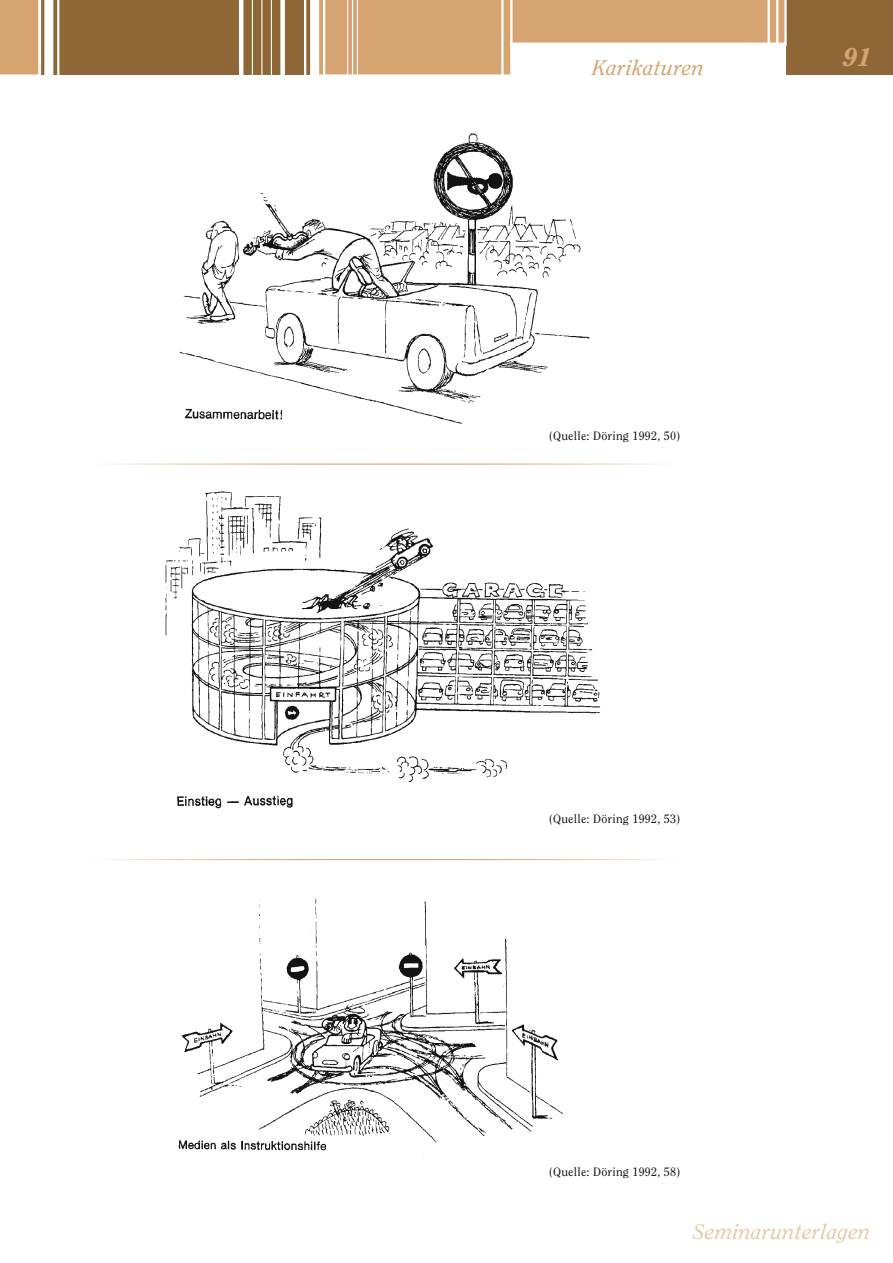
<style>
.page{position:relative;width:893px;height:1263px;background:#fff}
.page>*{position:absolute;margin:0;border:0;box-sizing:border-box;transform-origin:0 0}
.t1{font:italic 800 25.5px "Clearface";color:#d5a470}
.t2{font:italic 21px "Clearface";letter-spacing:.02em;color:#e7c9a9}
.t3{font:italic 21px "Clearface";letter-spacing:.02em;color:#d5a470}
.t4{font:12px "Clearface";letter-spacing:.02em;color:#141314}
</style>
<div class="page">
<svg style="left:0;top:0;width:787px;height:74px;fill:#d5a470"></svg>
<div style="left:41px;top:0;width:269px;height:74px;background:#8f6737"></div>
<div style="left:787px;top:0;width:106px;height:74px;background:#8f6737"></div>
<hr style="left:784px;top:0;width:3px;height:46px;background:#fff">
<hr style="left:510px;top:0;width:3px;height:48px;background:#fff">
<hr style="left:239px;top:0;width:4px;height:77px;background:#fff">
<hr style="left:252px;top:0;width:1px;height:77px;background:#fff">
<hr style="left:261px;top:0;width:1px;height:77px;background:#fff">
<hr style="left:271px;top:0;width:1px;height:77px;background:#fff">
<div style="left:280px;top:0;width:5px;height:77px;background:#fff"></div>
<hr style="left:304px;top:0;width:2px;height:76px;background:#fff">
<div style="left:310px;top:0;width:9px;height:76px;background:#fff"></div>
<hr style="left:323px;top:0;width:2px;height:76px;background:#fff">
<hr style="left:347px;top:0;width:1px;height:76px;background:#fff">
<hr style="left:352px;top:0;width:1px;height:76px;background:#fff">
<hr style="left:357px;top:0;width:1px;height:76px;background:#fff">
<hr style="left:501px;top:0;width:3px;height:76px;background:#fff">
<hr style="left:776px;top:0;width:2px;height:44px;background:#fff">
<hr style="left:767px;top:0;width:3px;height:44px;background:#fff">
<hr style="left:38px;top:0;width:3px;height:76px;background:#fff">
<div style="left:44px;top:0;width:9px;height:76px;background:#fff"></div>
<hr style="left:57px;top:0;width:2px;height:75px;background:#fff">
<img style="left:165px;top:491px;width:436px;height:318px">
<img style="left:179px;top:133px;width:411px;height:291px">
<img style="left:178px;top:898px;width:385px;height:260px">
<h2 class="t3" style="left:592px;top:56px;width:113px">Karikaturen</h2>
<h1 class="t1" style="left:843px;top:41px;width:30px">91</h1>
<p class="t4" style="left:549px;top:428px;width:133px">(Quelle: Döring 1992, 50)</p>
<p class="t4" style="left:549px;top:812px;width:133px">(Quelle: Döring 1992, 53)</p>
<p class="t4" style="left:549px;top:1165px;width:133px">(Quelle: Döring 1992, 58)</p>
<h2 class="t2" style="left:693px;top:1220px;width:179px">Seminarunterlagen</h2>
</div>
